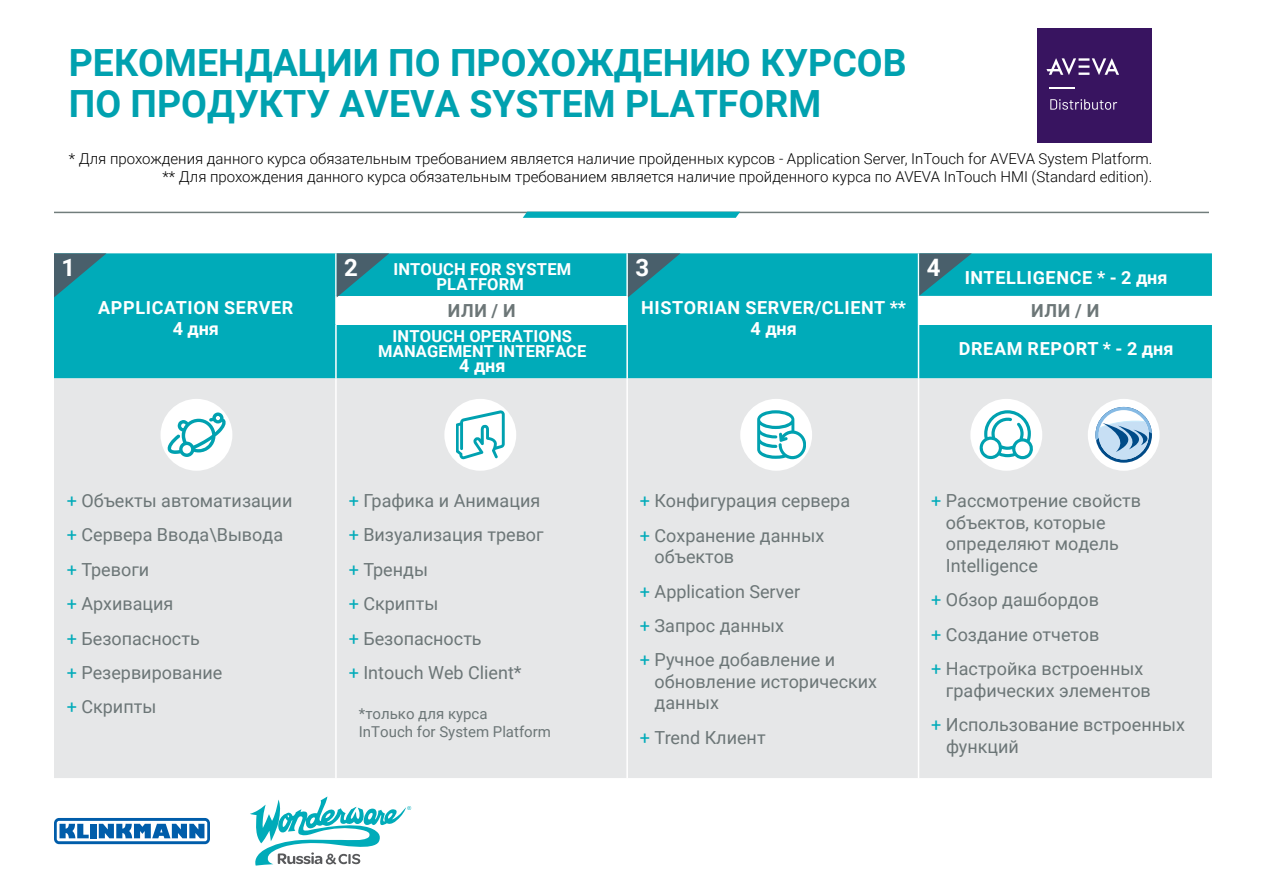
<style>
.page{position:relative;width:1263px;height:893px;background:#fff}
.page>*{position:absolute;margin:0;border:0;box-sizing:border-box;transform-origin:0 0}
.t1{font:700 37.5px/40.5px "Roboto";color:#00a1af}
.t2{font:700 24px "Roboto";color:#fff}
.t3{font:18px/34.3px "Roboto";color:#6c7677}
.t4{font:700 18px/21.6px "Roboto";letter-spacing:.035em;color:#fff;text-align:center}
.t5{font:700 18px "Roboto";letter-spacing:.04em;color:#6c7677}
.t6{font:700 16.5px/15px "Roboto";letter-spacing:.01em;color:#fff;text-align:center}
.t7{font:300 15px/18px "Roboto";color:#000;text-align:right}
.t8{font:15px/18px "Roboto";color:#6c7677}
.s1{color:#00abb9}
</style>
<div class="page">
<hr style="left:54px;top:212px;width:1155px;height:1px;background:#717d7c">
<svg style="left:523px;top:212px;width:217px;height:6px"></svg>
<svg style="left:250px;top:796px;width:161px;height:70px"></svg>
<svg style="left:54px;top:818px;width:156px;height:26px"></svg>
<div style="left:1037px;top:28px;width:114px;height:115px;background:#381460"></div>
<svg style="left:1046px;top:58px;width:73px;height:17px"></svg>
<svg style="left:1050px;top:99px;width:67px;height:11px"></svg>
<svg style="left:1049px;top:88px;width:25px;height:1px"></svg>
<div style="left:54px;top:253px;width:1158px;height:125px;background:#00abb9"></div>
<div style="left:54px;top:378px;width:1158px;height:400px;background:#e6e7e8"></div>
<hr style="left:335px;top:253px;width:2px;height:43px;background:#fff">
<hr style="left:626px;top:253px;width:2px;height:43px;background:#fff">
<hr style="left:335px;top:296px;width:2px;height:28px;background:#fff">
<hr style="left:626px;top:296px;width:2px;height:28px;background:#fff">
<hr style="left:335px;top:324px;width:2px;height:54px;background:#fff">
<hr style="left:626px;top:324px;width:2px;height:54px;background:#fff">
<hr style="left:918px;top:324px;width:1px;height:54px;background:#fff">
<hr style="left:335px;top:378px;width:2px;height:400px;background:#fff">
<hr style="left:626px;top:378px;width:2px;height:400px;background:#fff">
<hr style="left:918px;top:378px;width:1px;height:400px;background:#fff">
<div style="left:918px;top:296px;width:294px;height:28px;background:#fff"></div>
<div style="left:336px;top:296px;width:291px;height:28px;background:#fff"></div>
<div style="left:161px;top:399px;width:71px;height:72px;background:#fff;border-radius:50%"></div>
<svg style="left:167px;top:413px;width:59px;height:44px"></svg>
<div style="left:444px;top:399px;width:72px;height:72px;background:#fff;border-radius:50%"></div>
<svg style="left:456px;top:410px;width:48px;height:49px"></svg>
<div style="left:740px;top:399px;width:72px;height:72px;background:#fff;border-radius:50%"></div>
<svg style="left:757px;top:410px;width:49px;height:49px"></svg>
<div style="left:970px;top:399px;width:72px;height:72px;background:#fff;border-radius:50%"></div>
<svg style="left:979px;top:411px;width:54px;height:48px"></svg>
<div style="left:1088px;top:399px;width:72px;height:72px;background:#fff;border-radius:50%"></div>
<svg style="left:1095px;top:407px;width:57px;height:56px"></svg>
<svg style="left:1095px;top:407px;width:57px;height:52px"></svg>
<svg style="left:54px;top:253px;width:53px;height:44px"></svg>
<svg style="left:628px;top:253px;width:52px;height:44px"></svg>
<svg style="left:918px;top:253px;width:54px;height:43px"></svg>
<svg style="left:337px;top:253px;width:52px;height:44px"></svg>
<h1 class="t1" style="left:69px;top:41px;width:839px">РЕКОМЕНДАЦИИ ПО ПРОХОЖДЕНИЮ КУРСОВ<br>ПО ПРОДУКТУ AVEVA SYSTEM PLATFORM</h1>
<p class="t7" style="left:69px;top:149px;width:1085px">* Для прохождения данного курса обязательным требованием является наличие пройденных курсов - Application Server, InTouch for AVEVA System Platform. ** Для прохождения данного курса обязательным требованием является наличие пройденного курса по AVEVA InTouch HMI (Standard edition).</p>
<h2 class="t2" style="left:61px;top:251px;width:15px">1</h2>
<h2 class="t2" style="left:344px;top:251px;width:15px">2</h2>
<h2 class="t2" style="left:635px;top:251px;width:15px">3</h2>
<h2 class="t2" style="left:927px;top:251px;width:15px">4</h2>
<p class="t6" style="left:393px;top:261px;width:179px">INTOUCH FOR SYSTEM<br>PLATFORM</p>
<p class="t6" style="left:378px;top:328px;width:210px">INTOUCH OPERATIONS<br>MANAGEMENT INTERFACE</p>
<p class="t4" style="left:459px;top:354px;width:48px">4 дня</p>
<p class="t4" style="left:965px;top:266px;width:204px">INTELLIGENCE * - 2 дня</p>
<p class="t4" style="left:98px;top:296px;width:197px">APPLICATION SERVER<br>4 дня</p>
<p class="t4" style="left:641px;top:296px;width:266px">HISTORIAN SERVER/CLIENT **<br>4 дня</p>
<p class="t5" style="left:448px;top:298px;width:69px">ИЛИ / И</p>
<p class="t5" style="left:1031px;top:298px;width:70px">ИЛИ / И</p>
<p class="t4" style="left:959px;top:337px;width:216px">DREAM REPORT * - 2 дня</p>
<p class="t3" style="left:67px;top:483px;width:227px"><span class="s1">+</span> Объекты автоматизации <span class="s1">+</span> Сервера Ввода\Вывода <span class="s1">+</span> Тревоги<br><span class="s1">+</span> Архивация<br><span class="s1">+</span> Безопасность<br><span class="s1">+</span> Резервирование<br><span class="s1">+</span> Скрипты</p>
<p class="t3" style="left:349px;top:483px;width:197px"><span class="s1">+</span> Графика и Анимация <span class="s1">+</span> Визуализация тревог <span class="s1">+</span> Тренды<br><span class="s1">+</span> Скрипты<br><span class="s1">+</span> Безопасность<br><span class="s1">+</span> Intouch Web Client*</p>
<p class="t8" style="left:359px;top:704px;width:194px">*только для курса<br>InTouch for System Platform</p>
<p class="t3" style="left:640px;top:483px;width:212px"><span class="s1">+</span> Конфигурация сервера <span class="s1">+</span> Сохранение данных</p>
<p class="t3" style="left:640px;top:539px;width:197px;text-indent:15px">объектов<br><span class="s1">+</span> Application Server<br><span class="s1">+</span> Запрос данных<br><span class="s1">+</span> Ручное добавление и</p>
<p class="t3" style="left:655px;top:670px;width:224px;line-height:21.6px">обновление исторических данных</p>
<p class="t3" style="left:640px;top:719px;width:127px"><span class="s1">+</span> Trend Клиент</p>
<p class="t3" style="left:946px;top:489px;width:197px;line-height:21.6px;text-indent:-15px"><span class="s1">+</span> Рассмотрение свойств объектов, которые определяют модель<br>Intelligence</p>
<p class="t3" style="left:931px;top:582px;width:213px"><span class="s1">+</span> Обзор дашбордов<br><span class="s1">+</span> Создание отчетов<br><span class="s1">+</span> Настройка встроенных</p>
<p class="t3" style="left:931px;top:672px;width:255px;text-indent:15px">графических элементов<br><span class="s1">+</span> Использование встроенных</p>
<p class="t3" style="left:946px;top:728px;width:75px">функций</p>
</div>
